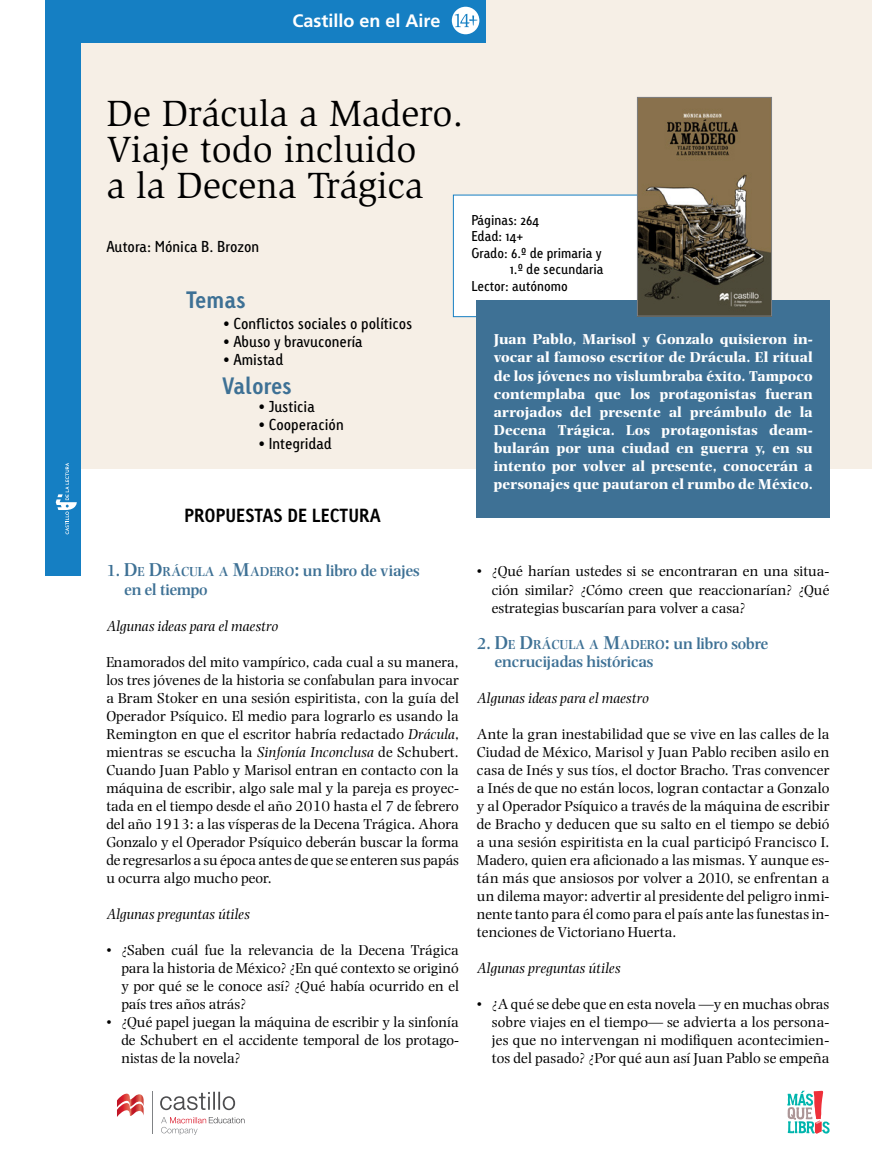
<style>
.page{position:relative;width:872px;height:1149px;background:#fff}
.page>*{position:absolute;margin:0;border:0;box-sizing:border-box;transform-origin:0 0}
._01_AUTOR{font:37.5px/36px "Slimbach Std";color:#000}
._05_TEMAS_Y_VALORES{font:700 22.5px "Linotype Tetria";color:#3e7195}
._00_CABEZA_1{font:700 18px "Linotype Tetria";color:#000}
.t1{font:700 18px "Frutiger CE";color:#fff}
._03_SUBTITULO_COLOR{font:600 16.5px/18px "Photina";color:#3e7195}
._06_TXT_GRAL_1{font:15px/18px "Photina";color:#000;text-align:justify}
._08_TXT_GRAL_con_BOL{font:15px/18px "Photina";color:#000;text-align:justify}
._03_RESEÑA{font:700 15px/18px "Photina";color:#fff;text-align:justify}
._07_TXT_GRAL_ITALICO{font:italic 15px "Photina";color:#000}
._04_TXT_TEMAS_Y_VALO{font:15px "Linotype Tetria";color:#000}
._01_AUTOR-2{font:15px "Linotype Tetria";color:#000}
._02_PAGINAS{font:13.5px/16.5px "Linotype Tetria";color:#000;text-align:right}
.s1{font-size:19.5px}
.s2{font-size:13.65px}
.s3{font-style:italic}
</style>
<div class="page">
<div style="left:60px;top:0;width:812px;height:468px;background:#f6efe6"></div>
<div style="left:453px;top:195px;width:215px;height:122px;background:#fff;border:1px solid #157fc3"></div>
<div style="left:476px;top:300px;width:353px;height:217px;background:#3e7195"></div>
<div style="left:46px;top:0;width:35px;height:575px;background:#157fc3"></div>
<div style="left:81px;top:0;width:404px;height:42px;background:#157fc3"></div>
<svg style="left:56px;top:463px;width:21px;height:71px"></svg>
<svg style="left:117px;top:1093px;width:27px;height:24px"></svg>
<hr style="left:152px;top:1090px;width:1px;height:42px;background:#808285">
<svg style="left:160px;top:1091px;width:75px;height:18px"></svg>
<svg style="left:161px;top:1117px;width:83px;height:17px"></svg>
<svg style="left:787px;top:1090px;width:42px;height:43px"></svg>
<div style="left:452px;top:7px;width:27px;height:27px;background:#fff;border-radius:50%"></div>
<svg style="left:455px;top:14px;width:22px;height:13px"></svg>
<img style="left:639px;top:99px;width:130px;height:215px">
<div style="left:637px;top:97px;width:134px;height:219px;border:1px solid #7c7e81"></div>
<p class="t1" style="left:292px;top:10px;width:150px">Castillo en el Aire</p>
<p class="_01_AUTOR" style="left:106px;top:96px;width:359px">De Drácula a Madero.<br>Viaje todo incluido<br>a la Decena Trágica</p>
<p class="_01_AUTOR-2" style="left:106px;top:237px;width:154px">Autora: Mónica B. Brozon</p>
<p class="_05_TEMAS_Y_VALORES" style="left:186px;top:286px;width:61px">Temas</p>
<p class="_04_TXT_TEMAS_Y_VALO" style="left:223px;top:314px;width:191px">• Conflictos sociales o políticos</p>
<p class="_04_TXT_TEMAS_Y_VALO" style="left:223px;top:332px;width:141px">• Abuso y bravuconería</p>
<p class="_04_TXT_TEMAS_Y_VALO" style="left:223px;top:350px;width:62px">• Amistad</p>
<p class="_04_TXT_TEMAS_Y_VALO" style="left:258px;top:398px;width:58px">• Justicia</p>
<p class="_04_TXT_TEMAS_Y_VALO" style="left:258px;top:416px;width:87px">• Cooperación</p>
<p class="_04_TXT_TEMAS_Y_VALO" style="left:258px;top:434px;width:75px">• Integridad</p>
<p class="_05_TEMAS_Y_VALORES" style="left:222px;top:372px;width:71px">Valores</p>
<p class="_00_CABEZA_1" style="left:184px;top:504px;width:198px">PROPUESTAS DE LECTURA</p>
<p class="_02_PAGINAS" style="left:471px;top:211px;width:69px">Páginas: 264</p>
<p class="_02_PAGINAS" style="left:471px;top:228px;width:54px">Edad: 14+</p>
<p class="_02_PAGINAS" style="left:471px;top:244px;width:134px">Grado: 6.º de primaria y<br>1.º de secundaria</p>
<p class="_02_PAGINAS" style="left:471px;top:277px;width:98px">Lector: autónomo</p>
<p class="_03_RESEÑA" style="left:494px;top:330px;width:320px">Juan Pablo, Marisol y Gonzalo quisieron in&shy;vocar al famoso escritor de Drácula. El ritual de los jóvenes no vislumbraba éxito. Tampoco contemplaba que los protagonistas fueran arrojados del presente al preámbulo de la Decena Trágica. Los protagonistas deam&shy;bularán por una ciudad en guerra y, en su intento por volver al presente, conocerán a personajes que pautaron el rumbo de México.</p>
<p class="_03_SUBTITULO_COLOR" style="left:124px;top:562px;width:297px;text-indent:-18px">1. <span class="s1">D</span><span class="s2">E</span> <span class="s1">D</span><span class="s2">RÁCULA A</span> <span class="s1">M</span><span class="s2">ADERO</span><span class="s1">:</span> un libro de viajes en el tiempo</p>
<p class="_07_TXT_GRAL_ITALICO" style="left:106px;top:617px;width:173px">Algunas ideas para el maestro</p>
<p class="_06_TXT_GRAL_1" style="left:106px;top:652px;width:354px">Enamorados del mito vampírico, cada cual a su manera, los tres jóvenes de la historia se confabulan para invocar a Bram Stoker en una sesión espiritista, con la guía del Operador Psíquico. El medio para lograrlo es usando la Remington en que el escritor habría redactado <span class="s3">Drácula</span>, mientras se escucha la <span class="s3">Sinfonía Inconclusa</span> de Schubert.<br>Cuando Juan Pablo y Marisol entran en contacto con la máquina de escribir, algo sale mal y la pareja es proyec&shy;tada en el tiempo desde el año 2010 hasta el 7 de febrero del año 1913: a las vísperas de la Decena Trágica. Ahora Gonzalo y el Operador Psíquico deberán buscar la forma de regresarlos a su época antes de que se enteren sus papás u ocurra algo mucho peor.</p>
<p class="_07_TXT_GRAL_ITALICO" style="left:106px;top:905px;width:145px">Algunas preguntas útiles</p>
<p class="_08_TXT_GRAL_con_BOL" style="left:121px;top:940px;width:339px;text-indent:-15px">• ¿Saben cuál fue la relevancia de la Decena Trágica para la historia de México? ¿En qué contexto se originó y por qué se le conoce así? ¿Qué había ocurrido en el país tres años atrás?</p>
<p class="_08_TXT_GRAL_con_BOL" style="left:121px;top:1012px;width:339px;text-indent:-15px">• ¿Qué papel juegan la máquina de escribir y la sinfonía de Schubert en el accidente temporal de los protago&shy;nistas de la novela?</p>
<p class="_08_TXT_GRAL_con_BOL" style="left:492px;top:562px;width:339px;text-indent:-15px">• ¿Qué harían ustedes si se encontraran en una situa&shy;ción similar? ¿Cómo creen que reaccionarían? ¿Qué estrategias buscarían para volver a casa?</p>
<p class="_03_SUBTITULO_COLOR" style="left:495px;top:634px;width:275px;text-indent:-18px">2. <span class="s1">D</span><span class="s2">E</span> <span class="s1">D</span><span class="s2">RÁCULA A</span> <span class="s1">M</span><span class="s2">ADERO</span><span class="s1">:</span> un libro sobre encrucijadas históricas</p>
<p class="_07_TXT_GRAL_ITALICO" style="left:477px;top:689px;width:173px">Algunas ideas para el maestro</p>
<p class="_06_TXT_GRAL_1" style="left:477px;top:724px;width:354px">Ante la gran inestabilidad que se vive en las calles de la Ciudad de México, Marisol y Juan Pablo reciben asilo en casa de Inés y sus tíos, el doctor Bracho. Tras convencer a Inés de que no están locos, logran contactar a Gonzalo y al Operador Psíquico a través de la máquina de escribir de Bracho y deducen que su salto en el tiempo se debió a una sesión espiritista en la cual participó Francisco I.<br>Madero, quien era aficionado a las mismas. Y aunque es&shy;tán más que ansiosos por volver a 2010, se enfrentan a un dilema mayor: advertir al presidente del peligro inmi&shy;nente tanto para él como para el país ante las funestas in&shy;tenciones de Victoriano Huerta.</p>
<p class="_07_TXT_GRAL_ITALICO" style="left:477px;top:959px;width:145px">Algunas preguntas útiles</p>
<p class="_08_TXT_GRAL_con_BOL" style="left:492px;top:994px;width:339px;text-indent:-15px">• ¿A qué se debe que en esta novela —y en muchas obras sobre viajes en el tiempo— se advierta a los persona&shy;jes que no intervengan ni modifiquen acontecimien&shy;tos del pasado? ¿Por qué aun así Juan Pablo se empeña</p>
</div>
